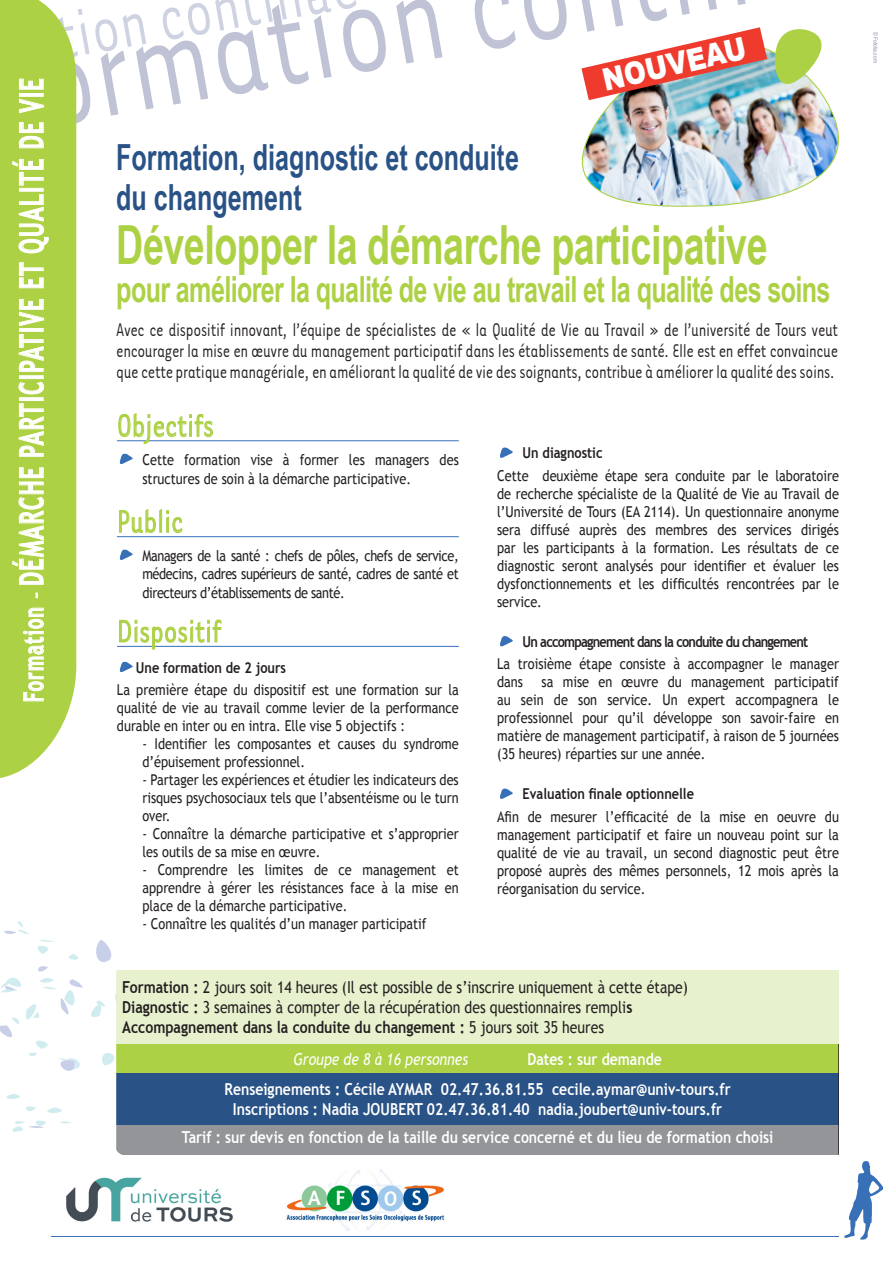
<style>
.page{position:relative;width:893px;height:1263px;background:#fff}
.page>*{position:absolute;margin:0;border:0;box-sizing:border-box;transform-origin:0 0}
.t1{font:condensed 149.1px "Tarzana";color:#c0c3d6;scale:.85 1}
.t2{font:condensed 76.35px "Tarzana";color:#cfd2e1;scale:.85 1}
.t3{font:700 54px "Arial Narrow";letter-spacing:-.01em;color:#add145;scale:.85 1}
.t4{font:700 36px "Arial Narrow";letter-spacing:-.02em;color:#add145;scale:.85 1}
.t5{font:700 36px "Arial Narrow";color:#295286;scale:.85 1}
.INTERTITRE{font:condensed 36px "Tarzana";color:#add145;scale:.85 1}
.t6{font:700 33.15px "Trebuchet MS";letter-spacing:.06em;color:#fff;scale:.65 1}
.t7{font:900 30.9px "Arial";color:#fff;scale:.85 1}
.t8{font:condensed 21px/21px "Tarzana";letter-spacing:-.02em;color:#231f20;text-align:justify;scale:.85 1}
.t9{font:700 16.5px "Trebuchet MS";color:#fff;scale:.85 1}
.t10{font:16.5px/19.8px "Trebuchet MS";color:#231f20;scale:.85 1}
.t11{font:700 16.5px "Trebuchet MS";color:#231f20;scale:.85 1}
.t12{font:italic 16.5px "Trebuchet MS";color:#fff;scale:.85 1}
.t13{font:15px/18px "Trebuchet MS";color:#231f20;text-align:justify;scale:.85 1}
.t14{font:15px/18px "Trebuchet MS";letter-spacing:-.03em;color:#231f20;scale:.85 1}
.t15{font:700 15px "Trebuchet MS";color:#231f20;scale:.85 1}
.t16{font:700 15px "Trebuchet MS";letter-spacing:-.06em;color:#231f20;scale:.85 1}
.t17{font:6px "Arial Narrow";color:#8b93b5}
.s1{font-size:27.3px}
.s2{font-family:"Tarzana";font-weight:400;font-stretch:condensed;font-size:27.3px}
.s3{font-weight:700}
.s4{font-weight:400}
</style>
<div class="page">
<svg style="left:6px;top:1094px;width:65px;height:38px"></svg>
<svg style="left:0;top:921px;width:116px;height:150px"></svg>
<svg style="left:844px;top:1161px;width:39px;height:78px"></svg>
<div style="left:0;top:0;width:76px;height:778px;background:#add145"></div>
<hr style="left:51px;top:1236px;width:788px;height:1px;background:#3870b8">
<svg style="left:22px;top:607px;width:22px;height:95px;background:#c2dd76"></svg>
<svg style="left:12px;top:467px;width:33px;height:118px;background:#beda6c"></svg>
<svg style="left:18px;top:403px;width:26px;height:54px"></svg>
<div style="left:19px;top:397px;width:25px;height:4px;border:1px solid #fff"></div>
<svg style="left:18px;top:381px;width:27px;height:14px"></svg>
<div style="left:19px;top:375px;width:25px;height:4px;border:1px solid #fff"></div>
<svg style="left:18px;top:334px;width:26px;height:38px"></svg>
<div style="left:19px;top:328px;width:25px;height:4px;border:1px solid #fff"></div>
<svg style="left:18px;top:298px;width:26px;height:29px"></svg>
<svg style="left:19px;top:262px;width:25px;height:27px"></svg>
<svg style="left:18px;top:194px;width:31px;height:60px;background:#bdda6b"></svg>
<div style="left:19px;top:188px;width:25px;height:4px;border:1px solid #fff"></div>
<svg style="left:12px;top:158px;width:32px;height:28px"></svg>
<svg style="left:18px;top:122px;width:26px;height:27px"></svg>
<svg style="left:18px;top:98px;width:26px;height:16px"></svg>
<div style="left:19px;top:93px;width:25px;height:4px;border:1px solid #fff"></div>
<svg style="left:19px;top:78px;width:25px;height:12px"></svg>
<hr style="left:117px;top:440px;width:342px;height:1px;background:#3870b8">
<hr style="left:117px;top:536px;width:342px;height:1px;background:#3870b8">
<hr style="left:117px;top:646px;width:342px;height:1px;background:#3870b8">
<svg style="left:118px;top:413px;width:96px;height:32px"></svg>
<svg style="left:119px;top:453px;width:14px;height:11px"></svg>
<svg style="left:119px;top:509px;width:64px;height:25px"></svg>
<svg style="left:119px;top:549px;width:14px;height:11px"></svg>
<svg style="left:119px;top:619px;width:103px;height:31px"></svg>
<svg style="left:119px;top:661px;width:14px;height:12px"></svg>
<svg style="left:500px;top:447px;width:13px;height:11px"></svg>
<svg style="left:500px;top:636px;width:13px;height:11px"></svg>
<svg style="left:500px;top:788px;width:13px;height:11px"></svg>
<div style="left:116px;top:970px;width:723px;height:74px;background:#e7f1ce"></div>
<div style="left:116px;top:1044px;width:723px;height:30px;background:#add145"></div>
<div style="left:116px;top:1074px;width:723px;height:51px;background:#295286"></div>
<div style="left:116px;top:1125px;width:723px;height:29px;background:#939598"></div>
<svg style="left:838px;top:1125px;width:1px;height:29px"></svg>
<hr style="left:838px;top:1044px;width:1px;height:30px;background:#231f20">
<hr style="left:838px;top:1074px;width:1px;height:51px;background:#231f20">
<img style="left:286px;top:1169px;width:159px;height:62px">
<img style="left:581px;top:48px;width:258px;height:159px">
<svg style="left:774px;top:29px;width:65px;height:75px"></svg>
<svg style="left:581px;top:27px;width:186px;height:73px"></svg>
<img style="left:66px;top:1177px;width:167px;height:45px">
<p class="t1" style="left:-22px;top:2px;width:690px;rotate:-10deg">Formation co</p>
<p class="t2" style="left:-22px;top:3px;width:379px;rotate:-10deg">mation cont n</p>
<p class="t7" style="left:598px;top:58px;width:174px;rotate:-13deg">NOUVEAU</p>
<p class="t6" style="left:11px;top:702px;width:961px;rotate:-90deg"><span class="s1">Formation</span> <span class="s2">-</span> DÉMARCHE PARTICIPATIVE ET QUALITÉ DE VIE</p>
<p class="t5" style="left:116px;top:130px;width:476px">Formation, diagnostic et conduite</p>
<p class="t5" style="left:116px;top:170px;width:220px">du changement</p>
<p class="t3" style="left:116px;top:204px;width:768px">Développer la démarche participative</p>
<p class="t4" style="left:116px;top:262px;width:842px">pour améliorer la qualité de vie au travail et la qualité des soins</p>
<p class="t8" style="left:116px;top:318px;width:851px">Avec ce dispositif innovant, l’équipe de spécialistes de « la Qualité de Vie au Travail » de l’université de Tours veut encourager la mise en œuvre du management participatif dans les établissements de santé. Elle est en effet convaincue que cette pratique managériale, en améliorant la qualité de vie des soignants, contribue à améliorer la qualité des soins.</p>
<p class="INTERTITRE" style="left:117px;top:404px;width:116px">Objectifs</p>
<p class="t13" style="left:142px;top:450px;width:374px;line-height:19.8px">Cette formation vise à former les managers des structures de soin à la démarche participative.</p>
<p class="INTERTITRE" style="left:117px;top:500px;width:79px">Public</p>
<p class="t14" style="left:142px;top:546px;width:374px">Managers de la santé : chefs de pôles, chefs de service, médecins, cadres supérieurs de santé, cadres de santé et</p>
<p class="t14" style="left:142px;top:584px;width:239px">directeurs d’établissements de santé.</p>
<p class="INTERTITRE" style="left:117px;top:609px;width:124px">Dispositif</p>
<p class="t15" style="left:136px;top:658px;width:178px">Une formation de 2 jours</p>
<p class="t13" style="left:117px;top:681px;width:404px">La première étape du dispositif est une formation sur la qualité de vie au travail comme levier de la performance durable en inter ou en intra. Elle vise 5 objectifs :</p>
<p class="t13" style="left:142px;top:735px;width:374px">- Identifier les composantes et causes du syndrome d’épuisement professionnel.</p>
<p class="t13" style="left:142px;top:771px;width:374px">- Partager les expériences et étudier les indicateurs des risques psychosociaux tels que l’absentéisme ou le turn over.</p>
<p class="t13" style="left:142px;top:825px;width:374px">- Connaître la démarche participative et s’approprier les outils de sa mise en œuvre.</p>
<p class="t13" style="left:142px;top:861px;width:374px">- Comprendre les limites de ce management et apprendre à gérer les résistances face à la mise en place de la démarche participative.</p>
<p class="t13" style="left:142px;top:915px;width:336px">- Connaître les qualités d’un manager participatif</p>
<p class="t15" style="left:523px;top:444px;width:96px">Un diagnostic</p>
<p class="t13" style="left:497px;top:467px;width:404px">Cette deuxième étape sera conduite par le laboratoire de recherche spécialiste de la Qualité de Vie au Travail de l’Université de Tours (EA 2114). Un questionnaire anonyme sera diffusé auprès des membres des services dirigés par les participants à la formation. Les résultats de ce diagnostic seront analysés pour identifier et évaluer les dysfonctionnements et les difficultés rencontrées par le service.</p>
<p class="t16" style="left:523px;top:632px;width:338px">Un accompagnement dans la conduite du changement</p>
<p class="t13" style="left:497px;top:655px;width:404px">La troisième étape consiste à accompagner le manager dans sa mise en œuvre du management participatif au sein de son service. Un expert accompagnera le professionnel pour qu’il développe son savoir-faire en matière de management participatif, à raison de 5 journées (35 heures) réparties sur une année.</p>
<p class="t15" style="left:523px;top:785px;width:203px">Evaluation finale optionnelle</p>
<p class="t13" style="left:497px;top:808px;width:404px">Afin de mesurer l’efficacité de la mise en oeuvre du management participatif et faire un nouveau point sur la qualité de vie au travail, un second diagnostic peut être proposé auprès des mêmes personnels, 12 mois après la réorganisation du service.</p>
<p class="t10" style="left:122px;top:978px;width:667px"><span class="s3">Formation :</span> 2 jours soit 14 heures (Il est possible de s’inscrire uniquement à cette étape)<br><span class="s3">Diagnostic :</span> 3 semaines à compter de la récupération des questionnaires rempli<span class="s3">s</span></p>
<p class="t11" style="left:122px;top:1017px;width:568px">Accompagnement dans la conduite du changement : <span class="s4">5 jours soit 35 heures</span></p>
<p class="t12" style="left:293px;top:1049px;width:207px">Groupe de 8 à 16 personnes</p>
<p class="t9" style="left:527px;top:1049px;width:160px">Dates : sur demande</p>
<p class="t9" style="left:224px;top:1079px;width:597px">Renseignements : Cécile AYMAR 02.47.36.81.55 cecile.aymar@univ-tours.fr</p>
<p class="t9" style="left:233px;top:1099px;width:577px">Inscriptions : Nadia JOUBERT 02.47.36.81.40 nadia.joubert@univ-tours.fr</p>
<p class="t9" style="left:182px;top:1127px;width:698px">Tarif : sur devis en fonction de la taille du service concerné et du lieu de formation choisi</p>
<p class="t17" style="left:880px;top:32px;width:32px;rotate:90deg">© Fotolia.com</p>
</div>
